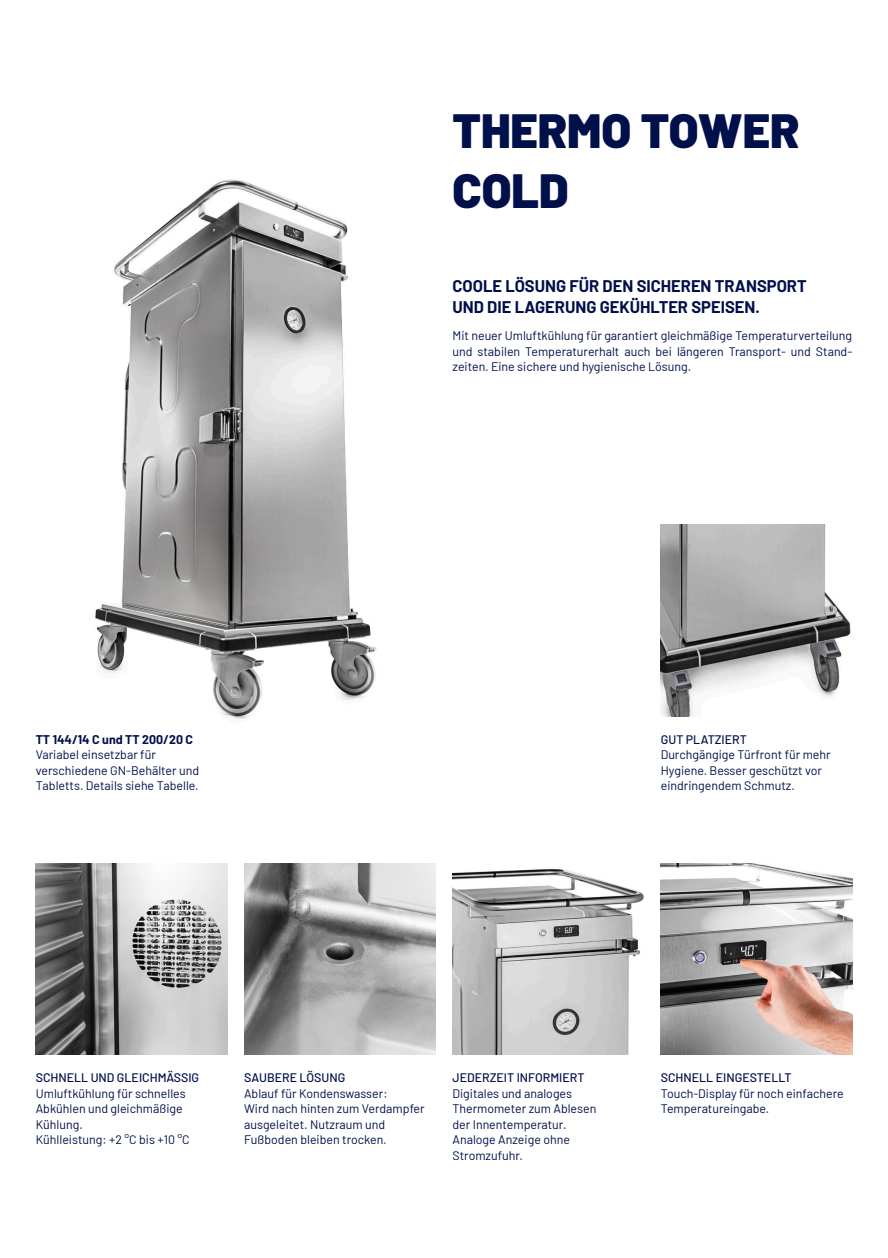
<style>
.page{position:relative;width:888px;height:1258px;background:#fff}
.page>*{position:absolute;margin:0;border:0;box-sizing:border-box;transform-origin:0 0}
.t1{font:900 48px/60px "Barlow";color:#00104a}
.t2{font:700 16.5px/20.7px "Barlow";color:#00104a}
.t3{font:12.3px/15.5px "Barlow";color:#00104a}
.t4{font:500 12.3px "Barlow";color:#00104a}
.t5{font:700 12.3px "Barlow";color:#00104a}
</style>
<div class="page">
<img style="left:95px;top:179px;width:282px;height:540px">
<img style="left:452px;top:869px;width:192px;height:186px">
<img style="left:661px;top:525px;width:190px;height:191px">
<img style="left:244px;top:863px;width:191px;height:192px">
<img style="left:661px;top:863px;width:191px;height:192px">
<img style="left:36px;top:863px;width:191px;height:192px">
<h1 class="t1" style="left:452px;top:97px;width:349px">THERMO TOWER<br>COLD</h1>
<h2 class="t2" style="left:452px;top:274px;width:356px">COOLE LÖSUNG FÜR DEN SICHEREN TRANSPORT<br>UND DIE LAGERUNG GEKÜHLTER SPEISEN.</h2>
<p class="t3" style="left:452px;top:327px;width:401px;text-align:justify">Mit neuer Umluftkühlung für garantiert gleichmäßige Temperaturverteilung und stabilen Temperaturerhalt auch bei längeren Transport- und Stand&shy;zeiten. Eine sichere und hygienische Lösung.</p>
<p class="t5" style="left:36px;top:730px;width:159px">TT 144/14 C und TT 200/20 C</p>
<p class="t3" style="left:36px;top:746px;width:165px">Variabel einsetzbar für verschiedene GN-Behälter und<br>Tabletts. Details siehe Tabelle.</p>
<p class="t4" style="left:661px;top:730px;width:88px">GUT PLATZIERT</p>
<p class="t3" style="left:661px;top:746px;width:171px">Durchgängige Türfront für mehr<br>Hygiene. Besser geschützt vor eindringendem Schmutz.</p>
<p class="t4" style="left:36px;top:1069px;width:165px">SCHNELL UND GLEICHMÄSSIG</p>
<p class="t3" style="left:36px;top:1085px;width:155px">Umluftkühlung für schnelles<br>Abkühlen und gleichmäßige<br>Kühlung.<br>Kühlleistung: +2 °C bis +10 °C</p>
<p class="t4" style="left:244px;top:1069px;width:103px">SAUBERE LÖSUNG</p>
<p class="t3" style="left:244px;top:1085px;width:182px">Ablauf für Kondenswasser:<br>Wird nach hinten zum Verdampfer ausgeleitet. Nutzraum und<br>Fußboden bleiben trocken.</p>
<p class="t4" style="left:452px;top:1069px;width:134px">JEDERZEIT INFORMIERT</p>
<p class="t3" style="left:452px;top:1085px;width:145px">Digitales und analoges<br>Thermometer zum Ablesen der Innentemperatur.<br>Analoge Anzeige ohne<br>Stromzufuhr.</p>
<p class="t4" style="left:661px;top:1069px;width:132px">SCHNELL EINGESTELLT</p>
<p class="t3" style="left:661px;top:1085px;width:184px">Touch-Display für noch einfachere<br>Temperatureingabe.</p>
</div>
